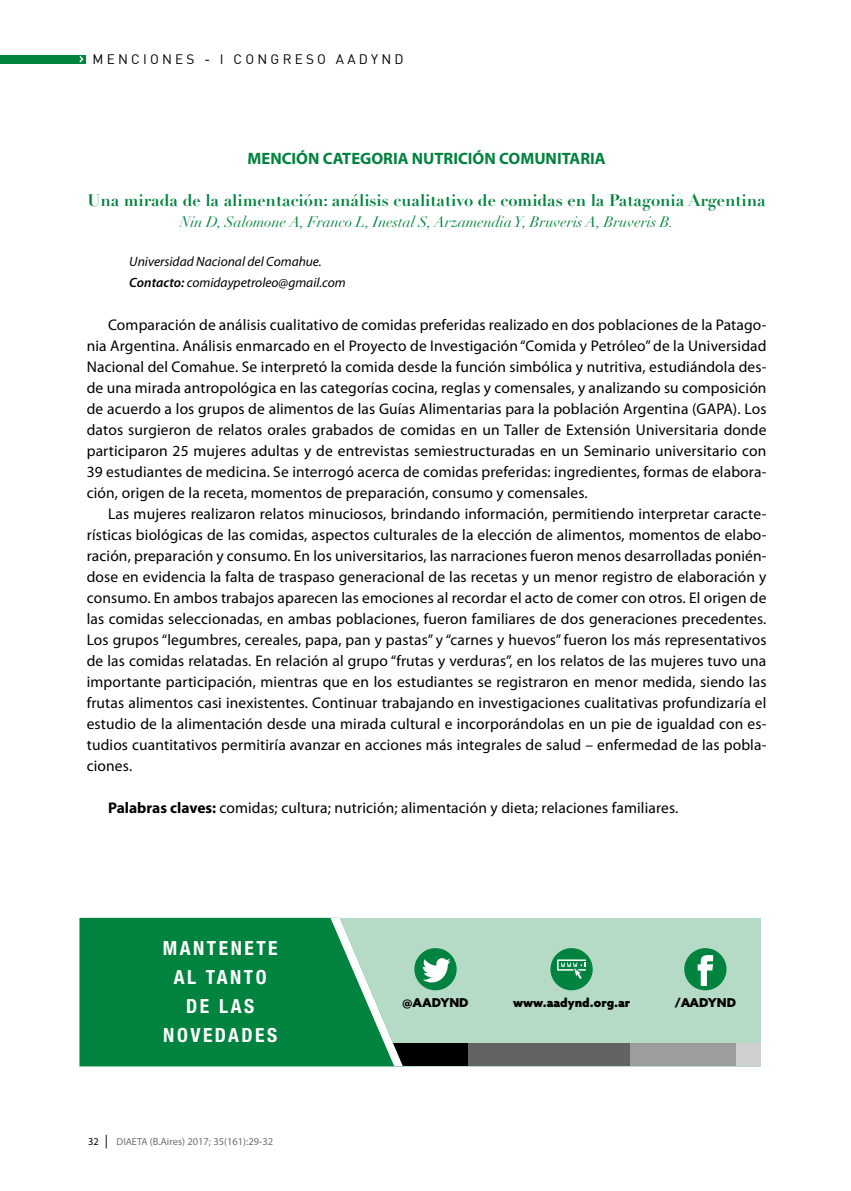
<style>
.page{position:relative;width:851px;height:1191px;background:#fff}
.page>*{position:absolute;margin:0;border:0;box-sizing:border-box;transform-origin:0 0}
.t1{font:700 condensed 19.5px/29px "Helvetica Neue LT Std";letter-spacing:.13em;color:#fff;text-align:center}
.t2{font:700 16.5px "Didot LT Std";color:#00833e}
.t3{font:700 16.5px "Myriad Pro";color:#00833e}
.t4{font:15.45px/21px "Myriad Pro";letter-spacing:.01em;color:#000;text-align:justify}
.t5{font:italic 15px "Didot LT Std";color:#00833e}
.t6{font:italic 13.5px/21px "Myriad Pro";color:#000}
.t7{font:13.5px "DIN";letter-spacing:.24em;color:#000}
.t8{font:900 12.3px "Azo Sans";color:#000}
.t9{font:10.5px "Myriad Pro";color:#706f6f}
.s1{font-weight:600}
.s2{font-weight:700}
.s3{color:#000}
.s4{font-size:13.5px;color:#000}
.s5{font-size:10.2px}
</style>
<div class="page">
<div style="left:0;top:55px;width:86px;height:9px;background:#00833e"></div>
<svg style="left:79px;top:56px;width:4px;height:6px"></svg>
<div style="left:80px;top:918px;width:681px;height:148px;background:#b5dbc7"></div>
<div style="left:636px;top:1043px;width:125px;height:23px;background:#d0d0d0"></div>
<div style="left:506px;top:1043px;width:229px;height:23px;background:#9d9d9c"></div>
<div style="left:382px;top:1043px;width:247px;height:23px;background:#646363"></div>
<div style="left:272px;top:1043px;width:196px;height:23px;background:#000"></div>
<div style="left:550px;top:948px;width:42px;height:42px;background:#00833e;border-radius:50%"></div>
<svg style="left:557px;top:959px;width:29px;height:20px"></svg>
<div style="left:414px;top:948px;width:42px;height:42px;background:#00833e;border-radius:50%"></div>
<svg style="left:423px;top:958px;width:27px;height:24px"></svg>
<div style="left:684px;top:948px;width:42px;height:42px;background:#00833e;border-radius:50%"></div>
<svg style="left:697px;top:955px;width:16px;height:31px"></svg>
<div style="left:80px;top:918px;width:250px;height:148px;background:#00833e"></div>
<svg style="left:330px;top:918px;width:72px;height:148px"></svg>
<p class="t7" style="left:92px;top:51px;width:313px">MENCIONES - I C ONGRESO AADYN D</p>
<p class="t3" style="left:247px;top:149px;width:359px">MENCIÓN CATEGORIA NUTRICIÓN COMUNITARIA</p>
<p class="t2" style="left:87px;top:190px;width:679px">Una mirada de la alimentación: análisis cualitativo de comidas en la Patagonia Argentina</p>
<p class="t5" style="left:180px;top:213px;width:495px">Nin D, Salomone A, Franco L, Inestal S, Arzamendia Y, Bruveris A, Bruveris B.</p>
<p class="t6" style="left:129px;top:251px;width:218px">Universidad Nacional del Comahue.<br><span class="s1">Contacto:</span> comidaypetroleo@gmail.com</p>
<p class="t4" style="left:87px;top:314px;width:681px;text-indent:21px">Comparación de análisis cualitativo de comidas preferidas realizado en dos poblaciones de la Patago&shy;nia Argentina. Análisis enmarcado en el Proyecto de Investigación “Comida y Petróleo” de la Universidad Nacional del Comahue. Se interpretó la comida desde la función simbólica y nutritiva, estudiándola des&shy;de una mirada antropológica en las categorías cocina, reglas y comensales, y analizando su composición de acuerdo a los grupos de alimentos de las Guías Alimentarias para la población Argentina (GAPA). Los datos surgieron de relatos orales grabados de comidas en un Taller de Extensión Universitaria donde participaron 25 mujeres adultas y de entrevistas semiestructuradas en un Seminario universitario con 39 estudiantes de medicina. Se interrogó acerca de comidas preferidas: ingredientes, formas de elabora&shy;ción, origen de la receta, momentos de preparación, consumo y comensales.</p>
<p class="t4" style="left:87px;top:503px;width:681px;text-indent:21px">Las mujeres realizaron relatos minuciosos, brindando información, permitiendo interpretar caracte&shy;rísticas biológicas de las comidas, aspectos culturales de la elección de alimentos, momentos de elabo&shy;ración, preparación y consumo. En los universitarios, las narraciones fueron menos desarrolladas ponién&shy;dose en evidencia la falta de traspaso generacional de las recetas y un menor registro de elaboración y consumo. En ambos trabajos aparecen las emociones al recordar el acto de comer con otros. El origen de las comidas seleccionadas, en ambas poblaciones, fueron familiares de dos generaciones precedentes.<br>Los grupos “legumbres, cereales, papa, pan y pastas” y “carnes y huevos” fueron los más representativos de las comidas relatadas. En relación al grupo “frutas y verduras”, en los relatos de las mujeres tuvo una importante participación, mientras que en los estudiantes se registraron en menor medida, siendo las frutas alimentos casi inexistentes. Continuar trabajando en investigaciones cualitativas profundizaría el estudio de la alimentación desde una mirada cultural e incorporándolas en un pie de igualdad con es&shy;tudios cuantitativos permitiría avanzar en acciones más integrales de salud – enfermedad de las pobla&shy;ciones.</p>
<p class="t4" style="left:108px;top:797px;width:571px"><span class="s2">Palabras claves:</span> comidas; cultura; nutrición; alimentación y dieta; relaciones familiares.</p>
<p class="t1" style="left:163px;top:933px;width:116px">MANTENETE<br>AL TANTO<br>DE LAS<br>NOVEDADES</p>
<p class="t9" style="left:88px;top:1135px;width:186px"><span class="s3">32</span> <span class="s4">|</span> <span class="s5">DIAETA</span> (B.Aires) 2017; 35(161):29-32</p>
<p class="t8" style="left:402px;top:994px;width:68px">@AADYND</p>
<p class="t8" style="left:513px;top:994px;width:119px">www.aadynd.org.ar</p>
<p class="t8" style="left:674px;top:994px;width:63px">/AADYND</p>
</div>
